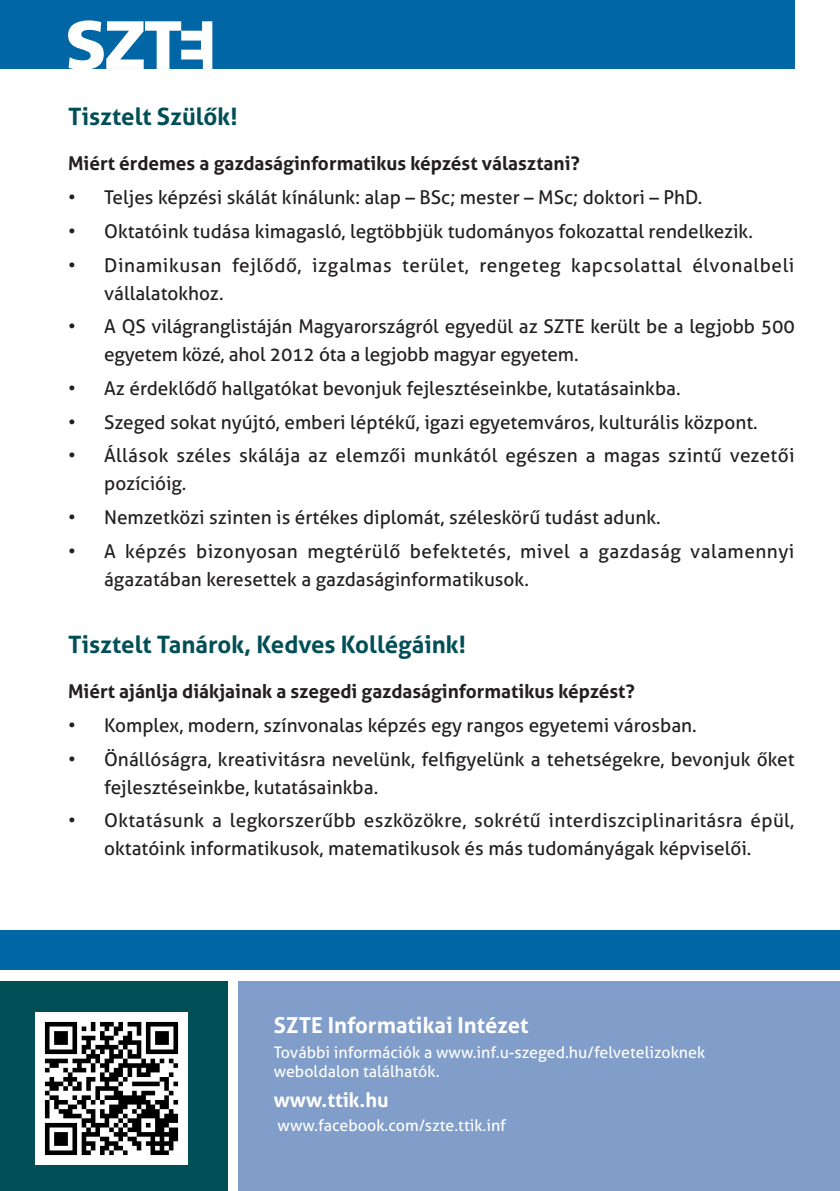
<style>
.page{position:relative;width:840px;height:1191px;background:#fff}
.page>*{position:absolute;margin:0;border:0;box-sizing:border-box;transform-origin:0 0}
.Cím_2{font:700 24px "Aller";color:#004f56}
.Kenyér{font:700 22px "Aller";color:#fff}
.Kenyér-2{font:700 20px "Aller";color:#fff}
.t1{font:19px/28px "Aller";color:#231f20}
.szöveg{font:700 19px "Aller";color:#231f20}
.t2{font:19px/28px "Aller";letter-spacing:.03em;color:#231f20}
.t3{font:19px/28px "Aller";letter-spacing:.02em;color:#231f20}
.Kenyér-3{font:16px/19.2px "Aller";color:#fff}
</style>
<div class="page">
<div style="left:0;top:981px;width:227px;height:210px;background:#004f56"></div>
<div style="left:238px;top:981px;width:601px;height:210px;background:#809ec9"></div>
<div style="left:0;top:930px;width:839px;height:39px;background:#0166a5"></div>
<img style="left:35px;top:1012px;width:152px;height:152px">
<div style="left:0;top:0;width:794px;height:68px;background:#0166a5"></div>
<svg style="left:68px;top:20px;width:144px;height:49px"></svg>
<p class="Cím_2" style="left:68px;top:102px;width:171px">Tisztelt Szülők!</p>
<p class="szöveg" style="left:68px;top:152px;width:513px">Miért érdemes a gazdaságinformatikus képzést választani?</p>
<p class="t1" style="left:68px;top:183px;width:635px">• Teljes képzési skálát kínálunk: alap – BSc; mester – MSc; doktori – PhD.</p>
<p class="t1" style="left:68px;top:217px;width:686px">• Oktatóink tudása kimagasló, legtöbbjük tudományos fokozattal rendelkezik.</p>
<p class="t2" style="left:104px;top:251px;width:691px;text-indent:-36px">• Dinamikusan fejlődő, izgalmas terület, rengeteg kapcsolattal élvonalbeli vállalatokhoz.</p>
<p class="t1" style="left:104px;top:312px;width:691px;text-indent:-36px">• A QS világranglistáján Magyarországról egyedül az SZTE került be a legjobb 500 egyetem közé, ahol 2012 óta a legjobb magyar egyetem.</p>
<p class="t1" style="left:68px;top:374px;width:613px">• Az érdeklődő hallgatókat bevonjuk fejlesztéseinkbe, kutatásainkba.</p>
<p class="t1" style="left:68px;top:408px;width:690px">• Szeged sokat nyújtó, emberi léptékű, igazi egyetemváros, kulturális központ.</p>
<p class="t3" style="left:104px;top:441px;width:691px;text-indent:-36px">• Állások széles skálája az elemzői munkától egészen a magas szintű vezetői pozícióig.</p>
<p class="t1" style="left:68px;top:503px;width:593px">• Nemzetközi szinten is értékes diplomát, széleskörű tudást adunk.</p>
<p class="t1" style="left:104px;top:537px;width:691px;text-indent:-36px">• A képzés bizonyosan megtérülő befektetés, mivel a gazdaság valamennyi ágazatában keresettek a gazdaságinformatikusok.</p>
<p class="Cím_2" style="left:68px;top:630px;width:399px">Tisztelt Tanárok, Kedves Kollégáink!</p>
<p class="szöveg" style="left:68px;top:680px;width:568px">Miért ajánlja diákjainak a szegedi gazdaságinformatikus képzést?</p>
<p class="t1" style="left:68px;top:711px;width:629px">• Komplex, modern, színvonalas képzés egy rangos egyetemi városban.</p>
<p class="t1" style="left:104px;top:745px;width:691px;text-indent:-36px">• Önállóságra, kreativitásra nevelünk, felfigyelünk a tehetségekre, bevonjuk őket fejlesztéseinkbe, kutatásainkba.</p>
<p class="t1" style="left:68px;top:806px;width:727px;text-align:center">• Oktatásunk a legkorszerűbb eszközökre, sokrétű interdiszciplinaritásra épül, oktatóink informatikusok, matematikusok és más tudományágak képviselői.</p>
<p class="Kenyér" style="left:274px;top:1011px;width:256px">SZTE Informatikai Intézet</p>
<p class="Kenyér-3" style="left:274px;top:1042px;width:433px">További információk a www.inf.u-szeged.hu/felvetelizoknek weboldalon találhatók.</p>
<p class="Kenyér-2" style="left:274px;top:1087px;width:116px">www.ttik.hu</p>
<p class="Kenyér-3" style="left:277px;top:1116px;width:230px">www.facebook.com/szte.ttik.inf</p>
</div>
